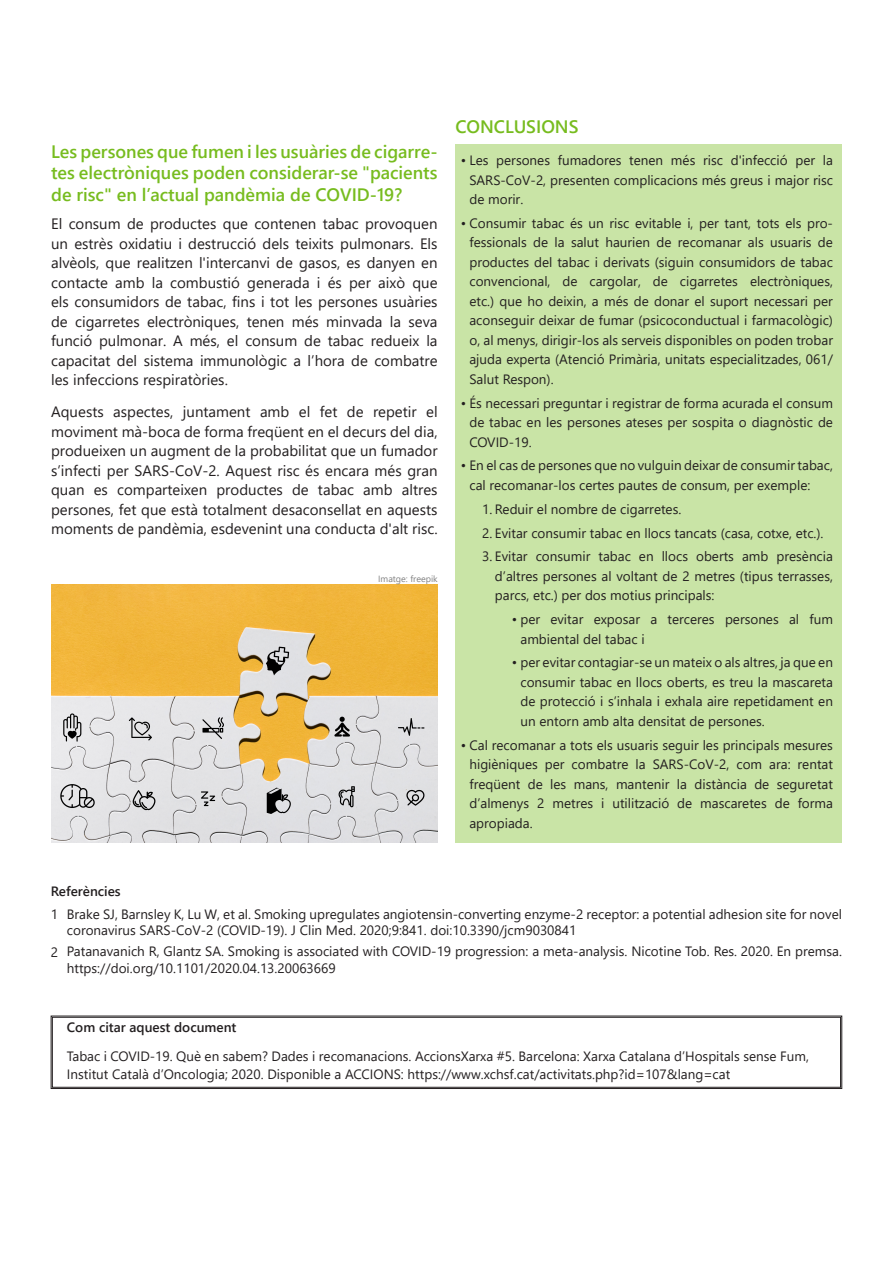
<style>
.page{position:relative;width:893px;height:1263px;background:#fff}
.page>*{position:absolute;margin:0;border:0;box-sizing:border-box;transform-origin:0 0}
.t1{font:600 18px/21.6px "Segoe UI";color:#77bc1f;text-align:justify}
.t2{font:15px/19.5px "Segoe UI";color:#231f20;text-align:justify}
.t3{font:13.5px/19.5px "Segoe UI";color:#231f20;text-align:justify}
.t4{font:600 13.5px "Segoe UI";color:#231f20}
.t5{font:9px "Segoe UI";color:#828282}
</style>
<div class="page">
<div style="left:456px;top:144px;width:386px;height:698px;background:#c9e4a6"></div>
<img style="left:51px;top:585px;width:387px;height:257px">
<svg style="left:51px;top:1016px;width:791px;height:73px"></svg>
<div style="left:52px;top:1017px;width:789px;height:70px;border:1px solid #231f20"></div>
<p class="t1" style="left:51px;top:139px;width:388px">Les persones que fumen i les usuàries de cigarre&shy;tes electròniques poden considerar-se "pacients de risc" en l’actual pandèmia de COVID-19?</p>
<p class="t2" style="left:51px;top:213px;width:388px">El consum de productes que contenen tabac provoquen un estrès oxidatiu i destrucció dels teixits pulmonars. Els alvèols, que realitzen l'intercanvi de gasos, es danyen en contacte amb la combustió generada i és per això que els consumidors de tabac, fins i tot les persones usuàries de cigarretes electròniques, tenen més minvada la seva funció pulmonar. A més, el consum de tabac redueix la capacitat del sistema immunològic a l’hora de combatre les infeccions respiratòries.</p>
<p class="t2" style="left:51px;top:401px;width:388px">Aquests aspectes, juntament amb el fet de repetir el moviment mà-boca de forma freqüent en el decurs del dia, produeixen un augment de la probabilitat que un fumador s’infecti per SARS-CoV-2. Aquest risc és encara més gran quan es comparteixen productes de tabac amb altres persones, fet que està totalment desaconsellat en aquests moments de pandèmia, esdevenint una conducta d'alt risc.</p>
<p class="t5" style="left:378px;top:570px;width:61px">Imatge: freepik</p>
<p class="t1" style="left:456px;top:114px;width:124px">CONCLUSIONS</p>
<p class="t3" style="left:469px;top:149px;width:365px;text-indent:-9px">• Les persones fumadores tenen més risc d'infecció per la SARS-CoV-2, presenten complicacions més greus i major risc de morir.</p>
<p class="t3" style="left:469px;top:212px;width:365px;text-indent:-9px">• Consumir tabac és un risc evitable i, per tant, tots els pro&shy;fessionals de la salut haurien de recomanar als usuaris de productes del tabac i derivats (siguin consumidors de tabac convencional, de cargolar, de cigarretes electròniques, etc.) que ho deixin, a més de donar el suport necessari per aconseguir deixar de fumar (psicoconductual i farmacològic) o, al menys, dirigir-los als serveis disponibles on poden trobar ajuda experta (Atenció Primària, unitats especialitzades, 061/ Salut Respon).</p>
<p class="t3" style="left:469px;top:392px;width:365px;text-indent:-9px">• És necessari preguntar i registrar de forma acurada el consum de tabac en les persones ateses per sospita o diagnòstic de COVID-19.</p>
<p class="t3" style="left:469px;top:455px;width:365px;text-indent:-9px">• En el cas de persones que no vulguin deixar de consumir tabac, cal recomanar-los certes pautes de consum, per exemple:</p>
<p class="t3" style="left:482px;top:498px;width:201px">1. Reduir el nombre de cigarretes.</p>
<p class="t3" style="left:482px;top:522px;width:343px">2. Evitar consumir tabac en llocs tancats (casa, cotxe, etc.).</p>
<p class="t3" style="left:495px;top:545px;width:340px;text-indent:-13px">3. Evitar consumir tabac en llocs oberts amb presència d’altres persones al voltant de 2 metres (tipus terrasses, parcs, etc.) per dos motius principals:</p>
<p class="t3" style="left:520px;top:608px;width:314px;text-indent:-9px">• per evitar exposar a terceres persones al fum ambiental del tabac i</p>
<p class="t3" style="left:520px;top:651px;width:314px;text-indent:-9px">• per evitar contagiar-se un mateix o als altres, ja que en consumir tabac en llocs oberts, es treu la mascareta de protecció i s’inhala i exhala aire repetidament en un entorn amb alta densitat de persones.</p>
<p class="t3" style="left:469px;top:734px;width:365px;text-indent:-9px">• Cal recomanar a tots els usuaris seguir les principals mesures higièniques per combatre la SARS-CoV-2, com ara: rentat freqüent de les mans, mantenir la distància de seguretat d’almenys 2 metres i utilització de mascaretes de forma apropiada.</p>
<p class="t4" style="left:51px;top:878px;width:71px">Referències</p>
<p class="t3" style="left:51px;top:903px;width:9px">1</p>
<p class="t3" style="left:51px;top:941px;width:9px">2</p>
<p class="t3" style="left:67px;top:905px;width:777px;line-height:16.5px">Brake SJ, Barnsley K, Lu W, et al. Smoking upregulates angiotensin-converting enzyme-2 receptor: a potential adhesion site for novel coronavirus SARS-CoV-2 (COVID-19). J Clin Med. 2020;9:841. doi:10.3390/jcm9030841</p>
<p class="t3" style="left:67px;top:942px;width:777px;line-height:16.5px">Patanavanich R, Glantz SA. Smoking is associated with COVID-19 progression: a meta-analysis. Nicotine Tob. Res. 2020. En premsa. https://doi.org/10.1101/2020.04.13.20063669</p>
<p class="t4" style="left:67px;top:1015px;width:171px">Com citar aquest document</p>
<p class="t3" style="left:67px;top:1046px;width:743px;line-height:18px">Tabac i COVID-19. Què en sabem? Dades i recomanacions. AccionsXarxa #5. Barcelona: Xarxa Catalana d’Hospitals sense Fum,<br>Institut Català d’Oncologia; 2020. Disponible a ACCIONS: https://www.xchsf.cat/activitats.php?id=107&amp;lang=cat</p>
</div>
